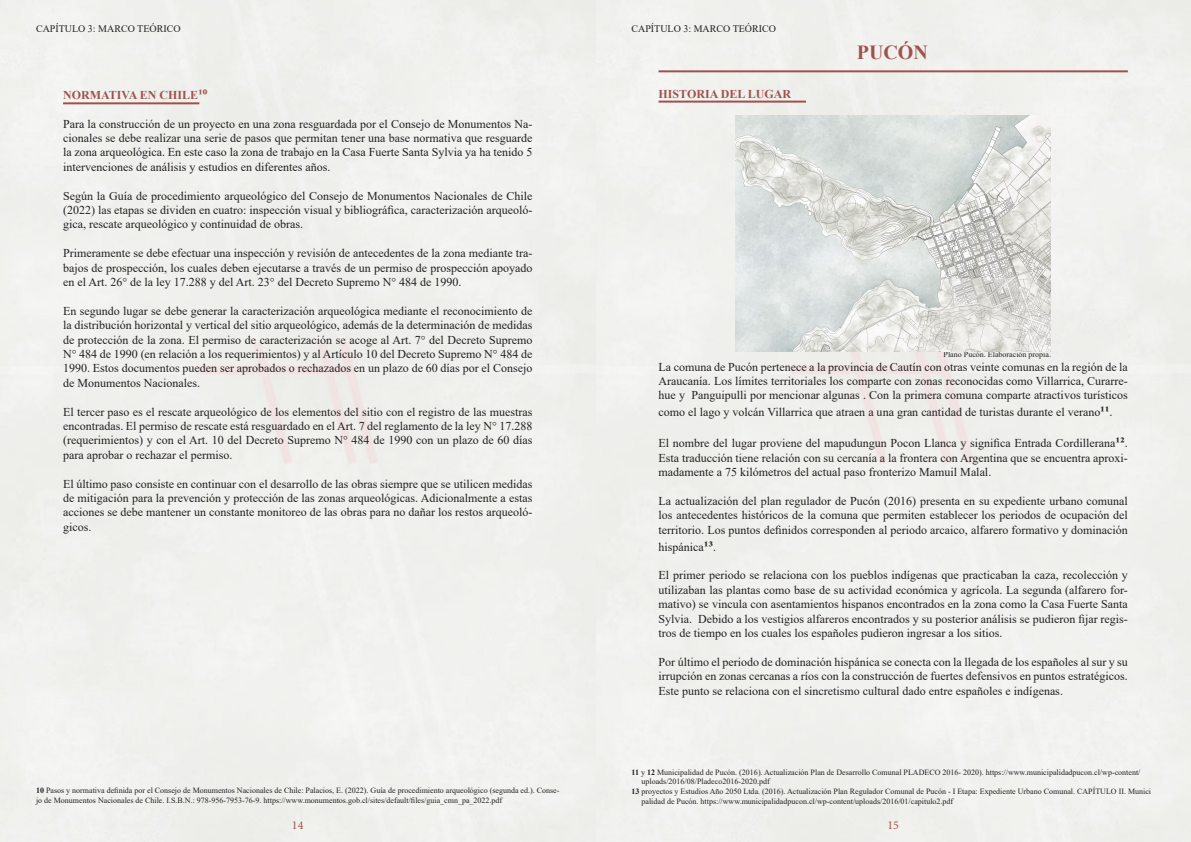
<style>
.page{position:relative;width:1191px;height:842px;background:#f0f1ed}
.page>*{position:absolute;margin:0;border:0;box-sizing:border-box;transform-origin:0 0}
.t1{font:700 20px "Times New Roman";color:#9f524d}
.t2{font:12px/14.4px "Times New Roman";color:#231f20;text-align:justify}
.t3{font:700 12px "Times New Roman";color:#9f524d}
.t4{font:12px "Minion Pro";color:#9f524d}
.t5{font:10px "Times New Roman";color:#231f20}
.t6{font:8px/9.6px "Times New Roman";color:#231f20}
.s1{font-size:14px}
.s2{font-weight:700}
.s3{font-weight:700;font-size:14px}
</style>
<div class="page">
<hr style="left:63px;top:102px;width:136px;height:2px;background:#9f524d">
<hr style="left:658px;top:70px;width:469px;height:2px;background:#9f524d">
<hr style="left:658px;top:101px;width:148px;height:2px;background:#9f524d">
<img style="left:735px;top:115px;width:316px;height:237px">
<p class="t5" style="left:36px;top:22px;width:146px">CAPÍTULO 3: MARCO TEÓRICO</p>
<p class="t3" style="left:63px;top:86px;width:146px">NORMATIVA EN CHILE<span class="s1">10</span></p>
<p class="t2" style="left:63px;top:116px;width:471px">Para la construcción de un proyecto en una zona resguardada por el Consejo de Monumentos Na&shy;cionales se debe realizar una serie de pasos que permitan tener una base normativa que resguarde la zona arqueológica. En este caso la zona de trabajo en la Casa Fuerte Santa Sylvia ya ha tenido 5 intervenciones de análisis y estudios en diferentes años.</p>
<p class="t2" style="left:63px;top:188px;width:471px">Según la Guía de procedimiento arqueológico del Consejo de Monumentos Nacionales de Chile (2022) las etapas se dividen en cuatro: inspección visual y bibliográfica, caracterización arqueoló&shy;gica, rescate arqueológico y continuidad de obras.</p>
<p class="t2" style="left:63px;top:246px;width:471px">Primeramente se debe efectuar una inspección y revisión de antecedentes de la zona mediante tra&shy;bajos de prospección, los cuales deben ejecutarse a través de un permiso de prospección apoyado en el Art. 26° de la ley 17.288 y del Art. 23° del Decreto Supremo N° 484 de 1990.</p>
<p class="t2" style="left:63px;top:303px;width:471px">En segundo lugar se debe generar la caracterización arqueológica mediante el reconocimiento de la distribución horizontal y vertical del sitio arqueológico, además de la determinación de medidas de protección de la zona. El permiso de caracterización se acoge al Art. 7° del Decreto Supremo N° 484 de 1990 (en relación a los requerimientos) y al Artículo 10 del Decreto Supremo N° 484 de 1990. Estos documentos pueden ser aprobados o rechazados en un plazo de 60 días por el Consejo de Monumentos Nacionales.</p>
<p class="t2" style="left:63px;top:404px;width:471px">El tercer paso es el rescate arqueológico de los elementos del sitio con el registro de las muestras encontradas. El permiso de rescate está resguardado en el Art. 7 del reglamento de la ley N° 17.288 (requerimientos) y con el Art. 10 del Decreto Supremo N° 484 de 1990 con un plazo de 60 días para aprobar o rechazar el permiso.</p>
<p class="t2" style="left:63px;top:476px;width:471px">El último paso consiste en continuar con el desarrollo de las obras siempre que se utilicen medidas de mitigación para la prevención y protección de las zonas arqueológicas. Adicionalmente a estas acciones se debe mantener un constante monitoreo de las obras para no dañar los restos arqueoló&shy;gicos.</p>
<p class="t6" style="left:36px;top:785px;width:525px"><span class="s2">10</span> Pasos y normativa definida por el Consejo de Monumentos Nacionales de Chile: Palacios, E. (2022). Guía de procedimiento arqueológico (segunda ed.). Conse&shy;jo de Monumentos Nacionales de Chile. I.S.B.N.: 978-956-7953-76-9. https://www.monumentos.gob.cl/sites/default/files/guia_cmn_pa_2022.pdf</p>
<p class="t5" style="left:631px;top:22px;width:146px">CAPÍTULO 3: MARCO TEÓRICO</p>
<p class="t3" style="left:658px;top:85px;width:134px">HISTORIA DEL LUGAR</p>
<p class="t1" style="left:857px;top:38px;width:73px">PUCÓN</p>
<p class="t6" style="left:943px;top:350px;width:109px">Plano Pucón. Elaboración propia.</p>
<p class="t2" style="left:658px;top:359px;width:471px">La comuna de Pucón pertenece a la provincia de Cautín con otras veinte comunas en la región de la Araucanía. Los límites territoriales los comparte con zonas reconocidas como Villarrica, Curarre&shy;hue y Panguipulli por mencionar algunas . Con la primera comuna comparte atractivos turísticos</p>
<p class="t2" style="left:658px;top:405px;width:455px">como el lago y volcán Villarrica que atraen a una gran cantidad de turistas durante el verano<span class="s3">11</span>.</p>
<p class="t2" style="left:658px;top:436px;width:471px">El nombre del lugar proviene del mapudungun Pocon Llanca y significa Entrada Cordillerana<span class="s3">12</span>.<br>Esta traducción tiene relación con su cercanía a la frontera con Argentina que se encuentra aproxi&shy;madamente a 75 kilómetros del actual paso fronterizo Mamuil Malal.</p>
<p class="t2" style="left:658px;top:493px;width:471px">La actualización del plan regulador de Pucón (2016) presenta en su expediente urbano comunal los antecedentes históricos de la comuna que permiten establecer los periodos de ocupación del territorio. Los puntos definidos corresponden al periodo arcaico, alfarero formativo y dominación</p>
<p class="t2" style="left:658px;top:539px;width:59px">hispánica<span class="s3">13</span>.</p>
<p class="t2" style="left:658px;top:568px;width:471px">El primer periodo se relaciona con los pueblos indígenas que practicaban la caza, recolección y utilizaban las plantas como base de su actividad económica y agrícola. La segunda (alfarero for&shy;mativo) se vincula con asentamientos hispanos encontrados en la zona como la Casa Fuerte Santa Sylvia. Debido a los vestigios alfareros encontrados y su posterior análisis se pudieron fijar regis&shy;tros de tiempo en los cuales los españoles pudieron ingresar a los sitios.</p>
<p class="t2" style="left:658px;top:654px;width:471px">Por último el periodo de dominación hispánica se conecta con la llegada de los españoles al sur y su irrupción en zonas cercanas a ríos con la construcción de fuertes defensivos en puntos estratégicos.<br>Este punto se relaciona con el sincretismo cultural dado entre españoles e indígenas.</p>
<p class="t6" style="left:631px;top:767px;width:510px"><span class="s2">11</span> y <span class="s2">12</span> Municipalidad de Pucón. (2016). Actualización Plan de Desarrollo Comunal PLADECO 2016- 2020). https://www.municipalidadpucon.cl/wp-content/</p>
<p class="t6" style="left:641px;top:777px;width:130px">uploads/2016/08/Pladeco2016-2020.pdf</p>
<p class="t6" style="left:631px;top:786px;width:521px"><span class="s2">13</span> proyectos y Estudios Año 2050 Ltda. (2016). Actualización Plan Regulador Comunal de Pucón - I Etapa: Expediente Urbano Comunal. CAPÍTULO II. Munici</p>
<p class="t6" style="left:641px;top:796px;width:313px">palidad de Pucón. https://www.municipalidadpucon.cl/wp-content/uploads/2016/01/capitulo2.pdf</p>
<p class="t4" style="left:292px;top:817px;width:13px">14</p>
<p class="t4" style="left:887px;top:817px;width:13px">15</p>
</div>
